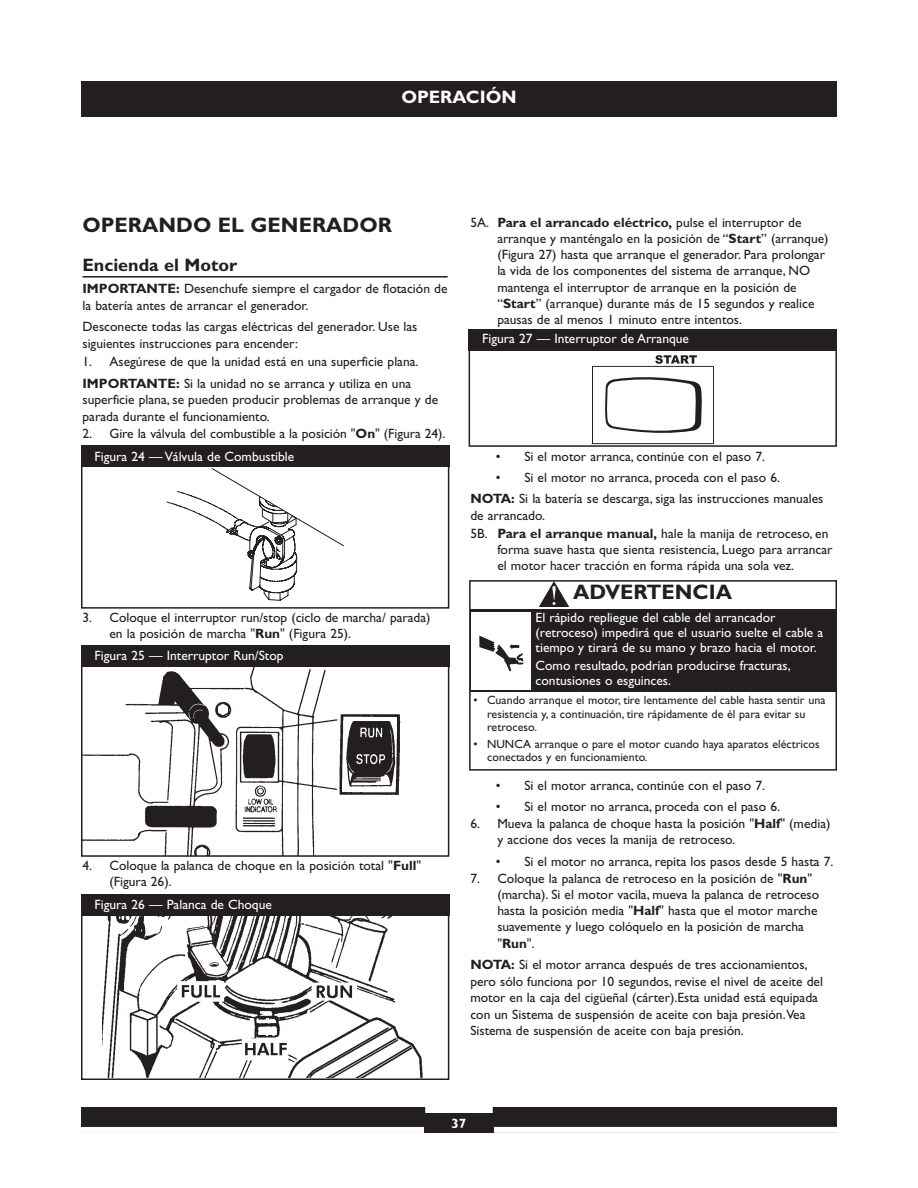
<style>
.page{position:relative;width:918px;height:1188px;background:#fff}
.page>*{position:absolute;margin:0;border:0;box-sizing:border-box;transform-origin:0 0}
.t1{font:700 21px "Gill Sans";color:#231f20}
.t2{font:700 18px "Gill Sans";color:#231f20}
.t3{font:700 18px "Gill Sans";color:#fff}
.t4{font:13.5px/16.2px "Gill Sans";color:#231f20}
.t5{font:13.5px/15px "Gill Sans";color:#fff}
.t6{font:700 13.5px "Gill Sans";color:#fff}
.t7{font:12px/13.5px "Gill Sans";color:#231f20}
.s1{font-weight:700}
</style>
<div class="page">
<div style="left:81px;top:81px;width:756px;height:36px;background:#231f20"></div>
<div style="left:81px;top:1107px;width:756px;height:26px;background:#231f20"></div>
<div style="left:425px;top:1107px;width:68px;height:6px;background:#fff"></div>
<div style="left:494px;top:1127px;width:343px;height:6px;background:#fff"></div>
<div style="left:81px;top:1127px;width:343px;height:6px;background:#fff"></div>
<hr style="left:82px;top:276px;width:366px;height:2px;background:#231f20">
<div style="left:469px;top:580px;width:368px;height:191px;border:2px solid #231f20"></div>
<div style="left:470px;top:609px;width:366px;height:83px;background:#231f20"></div>
<img style="left:540px;top:582px;width:28px;height:24px">
<div style="left:472px;top:612px;width:59px;height:78px;background:#fff"></div>
<svg style="left:479px;top:636px;width:44px;height:35px"></svg>
<svg style="left:166px;top:468px;width:178px;height:133px"></svg>
<div style="left:81px;top:465px;width:368px;height:144px;border:2px solid #231f20"></div>
<div style="left:81px;top:446px;width:368px;height:21px;background:#231f20"></div>
<svg style="left:592px;top:355px;width:122px;height:89px"></svg>
<div style="left:469px;top:349px;width:368px;height:98px;border:2px solid #231f20"></div>
<div style="left:469px;top:329px;width:368px;height:22px;background:#231f20"></div>
<img style="left:84px;top:668px;width:317px;height:186px">
<div style="left:81px;top:665px;width:368px;height:192px;border:2px solid #231f20"></div>
<div style="left:81px;top:645px;width:368px;height:21px;background:#231f20"></div>
<img style="left:103px;top:917px;width:320px;height:160px">
<div style="left:81px;top:914px;width:368px;height:166px;border:2px solid #231f20"></div>
<div style="left:81px;top:894px;width:368px;height:21px;background:#231f20"></div>
<h2 class="t3" style="left:401px;top:91px;width:117px">OPERACIÓN</h2>
<h1 class="t1" style="left:82px;top:217px;width:311px">OPERANDO EL GENERADOR</h1>
<h2 class="t2" style="left:82px;top:259px;width:156px">Encienda el Motor</h2>
<p class="t4" style="left:82px;top:282px;width:367px"><span class="s1">IMPORTANTE:</span> Desenchufe siempre el cargador de flotación de la batería antes de arrancar el generador.</p>
<p class="t4" style="left:82px;top:320px;width:337px">Desconecte todas las cargas eléctricas del generador. Use las siguientes instrucciones para encender:</p>
<p class="t4" style="left:82px;top:352px;width:338px;line-height:21.9px">1. Asegúrese de que la unidad está en una superficie plana.<br><span class="s1">IMPORTANTE:</span> Si la unidad no se arranca y utiliza en una</p>
<p class="t4" style="left:82px;top:393px;width:357px">superficie plana, se pueden producir problemas de arranque y de parada durante el funcionamiento.</p>
<p class="t4" style="left:82px;top:427px;width:364px">2. Gire la válvula del combustible a la posición "<span class="s1">On</span>" (Figura 24).</p>
<p class="t5" style="left:94px;top:450px;width:201px">Figura 24 — Válvula de Combustible</p>
<p class="t4" style="left:110px;top:611px;width:323px;text-indent:-27px">3. Coloque el interruptor run/stop (ciclo de marcha/ parada) en la posición de marcha "<span class="s1">Run</span>" (Figura 25).</p>
<p class="t5" style="left:94px;top:650px;width:191px">Figura 25 — Interruptor Run/Stop</p>
<p class="t4" style="left:110px;top:859px;width:313px;text-indent:-27px">4. Coloque la palanca de choque en la posición total "<span class="s1">Full</span>" (Figura 26).</p>
<p class="t5" style="left:94px;top:899px;width:179px">Figura 26 — Palanca de Choque</p>
<p class="t4" style="left:497px;top:216px;width:333px;text-indent:-27px">5A. <span class="s1">Para el arrancado eléctrico,</span> pulse el interruptor de arranque y manténgalo en la posición de “<span class="s1">Start</span>” (arranque) (Figura 27) hasta que arranque el generador. Para prolongar la vida de los componentes del sistema de arranque, NO mantenga el interruptor de arranque en la posición de “<span class="s1">Start</span>” (arranque) durante más de 15 segundos y realice pausas de al menos 1 minuto entre intentos.</p>
<p class="t5" style="left:482px;top:333px;width:208px">Figura 27 — Interruptor de Arranque</p>
<p class="t4" style="left:496px;top:450px;width:271px">• Si el motor arranca, continúe con el paso 7.</p>
<p class="t4" style="left:470px;top:469px;width:355px;line-height:21px;text-indent:26px">• Si el motor no arranca, proceda con el paso 6.<br><span class="s1">NOTA:</span> Si la batería se descarga, siga las instrucciones manuales</p>
<p class="t4" style="left:470px;top:508px;width:360px;line-height:17.7px">de arrancado.<br>5B. <span class="s1">Para el arranque manual,</span> hale la manija de retroceso, en</p>
<p class="t4" style="left:497px;top:543px;width:337px">forma suave hasta que sienta resistencia, Luego para arrancar el motor hacer tracción en forma rápida una sola vez.</p>
<h1 class="t1" style="left:573px;top:585px;width:160px">ADVERTENCIA</h1>
<p class="t5" style="left:536px;top:611px;width:289px">El rápido repliegue del cable del arrancador (retroceso) impedirá que el usuario suelte el cable a tiempo y tirará de su mano y brazo hacia el motor.</p>
<p class="t5" style="left:536px;top:659px;width:257px">Como resultado, podrían producirse fracturas, contusiones o esguinces.</p>
<p class="t7" style="left:487px;top:695px;width:340px;text-indent:-14px">• Cuando arranque el motor, tire lentamente del cable hasta sentir una resistencia y, a continuación, tire rápidamente de él para evitar su retroceso.</p>
<p class="t7" style="left:487px;top:739px;width:334px;text-indent:-14px">• NUNCA arranque o pare el motor cuando haya aparatos eléctricos conectados y en funcionamiento.</p>
<p class="t4" style="left:496px;top:779px;width:271px">• Si el motor arranca, continúe con el paso 7.</p>
<p class="t4" style="left:496px;top:800px;width:286px">• Si el motor no arranca, proceda con el paso 6.</p>
<p class="t4" style="left:497px;top:817px;width:335px;text-indent:-27px">6. Mueva la palanca de choque hasta la posición "<span class="s1">Half</span>" (media) y accione dos veces la manija de retroceso.</p>
<p class="t4" style="left:496px;top:855px;width:339px">• Si el motor no arranca, repita los pasos desde 5 hasta 7.</p>
<p class="t4" style="left:497px;top:872px;width:323px;text-indent:-27px">7. Coloque la palanca de retroceso en la posición de "<span class="s1">Run</span>" (marcha). Si el motor vacila, mueva la palanca de retroceso hasta la posición media "<span class="s1">Half</span>" hasta que el motor marche suavemente y luego colóquelo en la posición de marcha "<span class="s1">Run</span>".</p>
<p class="t4" style="left:470px;top:958px;width:354px"><span class="s1">NOTA:</span> Si el motor arranca después de tres accionamientos, pero sólo funciona por 10 segundos, revise el nivel de aceite del motor en la caja del cigüeñal (cárter).Esta unidad está equipada con un Sistema de suspensión de aceite con baja presión.Vea Sistema de suspensión de aceite con baja presión.</p>
<p class="t6" style="left:452px;top:1119px;width:16px">37</p>
</div>
